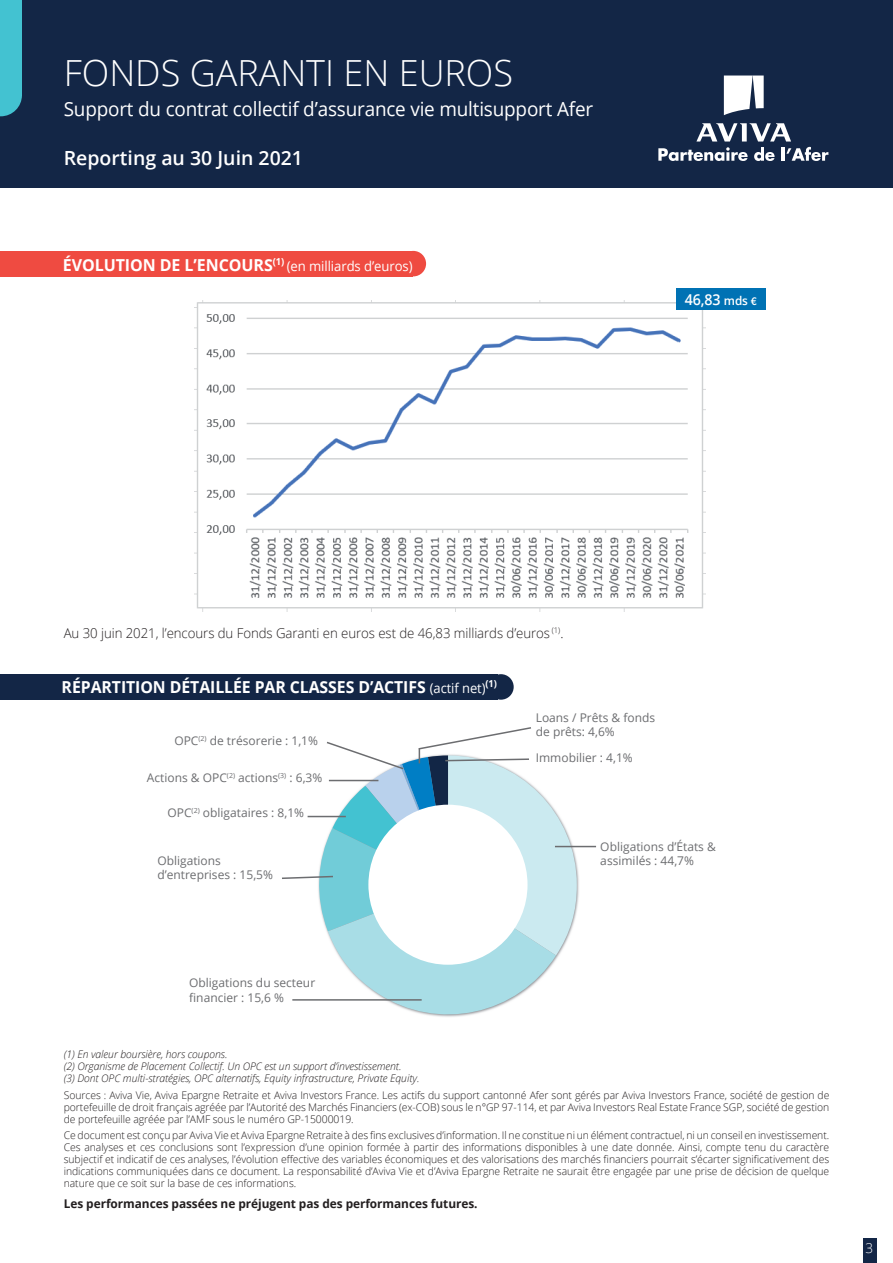
<style>
.page{position:relative;width:893px;height:1263px;background:#fff}
.page>*{position:absolute;margin:0;border:0;box-sizing:border-box;transform-origin:0 0}
.t1{font:300 36px "Open Sans";color:#fff}
.t2{font:19.5px "Open Sans";letter-spacing:-.01em;color:#fff}
.t3{font:600 19.5px "Open Sans";color:#fff}
.t4{font:700 16.5px "Open Sans";letter-spacing:-.005em;color:#fff;scale:.96 1}
.t5{font:700 16.5px "Open Sans";letter-spacing:-.005em;color:#fff}
.t6{font:600 15px "Open Sans";color:#fff;scale:.95 1}
.t7{font:300 13.5px "Open Sans";letter-spacing:-.005em;color:#231f20}
.t8{font:300 13.5px "Open Sans";color:#fff}
.t9{font:12px/14.4px "Open Sans";color:#6c6d70}
.t10{font:700 12px "Open Sans";letter-spacing:-.005em;color:#231f20}
.t11{font:300 10.5px/12px "Open Sans";letter-spacing:-.005em;color:#231f20;text-align:justify}
.t12{font:italic 300 10.5px/12px "Open Sans";letter-spacing:-.005em;color:#231f20}
.s1{font-weight:400;font-size:13.5px}
.s2{font-size:12px}
.s3{font-family:"Source Sans Pro";font-size:12px}
</style>
<div class="page">
<div style="left:0;top:0;width:893px;height:188px;background:#132646"></div>
<svg style="left:0;top:95px;width:22px;height:21px"></svg>
<div style="left:0;top:0;width:22px;height:95px;background:#43c2d1"></div>
<svg style="left:724px;top:76px;width:40px;height:39px"></svg>
<svg style="left:658px;top:123px;width:170px;height:38px"></svg>
<div style="left:863px;top:1238px;width:14px;height:25px;background:#132646"></div>
<div style="left:0;top:251px;width:412px;height:25px;background:#ef4b41"></div>
<div style="left:401px;top:251px;width:25px;height:25px;background:#ef4b41;border-radius:50%"></div>
<div style="left:488px;top:674px;width:26px;height:26px;background:#132646;border-radius:50%"></div>
<div style="left:0;top:674px;width:497px;height:26px;background:#132646"></div>
<hr style="left:555px;top:846px;width:41px;height:1px;background:#6c6d70">
<svg style="left:282px;top:727px;width:295px;height:290px"></svg>
<img style="left:194px;top:301px;width:512px;height:310px">
<div style="left:676px;top:289px;width:89px;height:21px;background:#0072b4"></div>
<h1 class="t1" style="left:64px;top:49px;width:451px">FONDS GARANTI EN EUROS</h1>
<h2 class="t2" style="left:64px;top:96px;width:531px">Support du contrat collectif d’assurance vie multisupport Afer</h2>
<h2 class="t3" style="left:64px;top:145px;width:241px">Reporting au 30 Juin 2021</h2>
<h3 class="t5" style="left:63px;top:253px;width:351px">ÉVOLUTION DE L’ENCOURS<sup>(1)</sup> <span class="s1">(en milliards d’euros)</span></h3>
<h3 class="t6" style="left:685px;top:289px;width:77px">46,83 <span class="s2">mds</span> <span class="s3">€</span></h3>
<p class="t7" style="left:64px;top:623px;width:501px">Au 30 juin 2021, l’encours du Fonds Garanti en euros est de 46,83 milliards d’euros <sup>(1)</sup>.</p>
<h3 class="t4" style="left:62px;top:675px;width:455px">RÉPARTITION DÉTAILLÉE PAR CLASSES D’ACTIFS <span class="s1">(actif net)</span><sup>(1)</sup></h3>
<p class="t9" style="left:174px;top:733px;width:145px">OPC<sup>(2)</sup> de trésorerie : 1,1%</p>
<p class="t9" style="left:147px;top:770px;width:177px">Actions &amp; OPC<sup>(2)</sup> actions<sup>(3)</sup> : 6,3%</p>
<p class="t9" style="left:167px;top:805px;width:138px">OPC<sup>(2)</sup> obligataires : 8,1%</p>
<p class="t9" style="left:157px;top:853px;width:117px">Obligations d’entreprises : 15,5%</p>
<p class="t9" style="left:536px;top:710px;width:121px">Loans / Prêts &amp; fonds de prêts: 4,6%</p>
<p class="t9" style="left:536px;top:750px;width:98px">Immobilier : 4,1%</p>
<p class="t9" style="left:600px;top:839px;width:117px">Obligations d’États &amp; assimilés : 44,7%</p>
<p class="t9" style="left:189px;top:975px;width:127px">Obligations du secteur financier : 15,6 %</p>
<p class="t12" style="left:64px;top:1048px;width:357px">(1) En valeur boursière, hors coupons.<br>(2) Organisme de Placement Collectif. Un OPC est un support d’investissement.<br>(3) Dont OPC multi-stratégies, OPC alternatifs, Equity infrastructure, Private Equity.</p>
<p class="t11" style="left:64px;top:1088px;width:767px">Sources : Aviva Vie, Aviva Epargne Retraite et Aviva Investors France. Les actifs du support cantonné Afer sont gérés par Aviva Investors France, société de gestion de portefeuille de droit français agréée par l’Autorité des Marchés Financiers (ex-COB) sous le n°GP 97-114, et par Aviva Investors Real Estate France SGP, société de gestion de portefeuille agréée par l’AMF sous le numéro GP-15000019.</p>
<p class="t11" style="left:64px;top:1129px;width:767px">Ce document est conçu par Aviva Vie et Aviva Epargne Retraite à des fins exclusives d’information. Il ne constitue ni un élément contractuel, ni un conseil en investissement.<br>Ces analyses et ces conclusions sont l’expression d’une opinion formée à partir des informations disponibles à une date donnée. Ainsi, compte tenu du caractère subjectif et indicatif de ces analyses, l’évolution effective des variables économiques et des valorisations des marchés financiers pourrait s’écarter significativement des indications communiquées dans ce document. La responsabilité d’Aviva Vie et d’Aviva Epargne Retraite ne saurait être engagée par une prise de décision de quelque nature que ce soit sur la base de ces informations.</p>
<p class="t10" style="left:64px;top:1195px;width:415px">Les performances passées ne préjugent pas des performances futures.</p>
<p class="t8" style="left:865px;top:1239px;width:9px">3</p>
</div>
